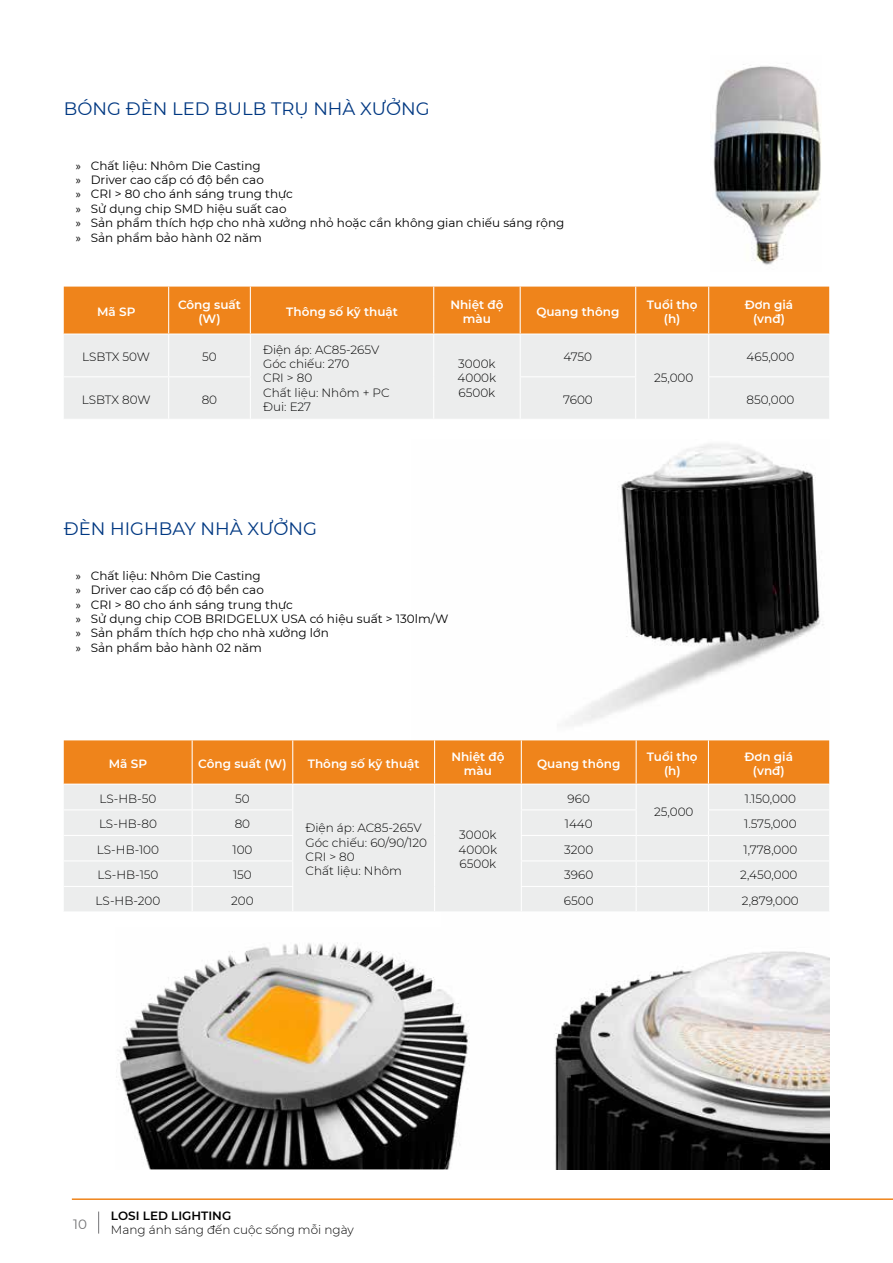
<style>
.page{position:relative;width:893px;height:1263px;background:#fff}
.page>*{position:absolute;margin:0;border:0;box-sizing:border-box;transform-origin:0 0}
.t1{font:18px "Montserrat";color:#003882}
.t2{font:13.5px "Montserrat";color:#757577}
.t3{font:12px/14.4px "Montserrat";color:#000}
.t4{font:300 12px/14.4px "Montserrat";color:#000}
.t5{font:600 12px/14.4px "Montserrat";color:#fff;text-align:center}
.t6{font:600 12px "Montserrat";color:#000}
.s1{font-family:"Myriad Pro"}
</style>
<div class="page">
<hr style="left:72px;top:1198px;width:821px;height:2px;background:#ef841b">
<svg style="left:98px;top:1211px;width:1px;height:22px"></svg>
<img style="left:554px;top:951px;width:275px;height:218px">
<img style="left:116px;top:942px;width:354px;height:227px">
<img style="left:713px;top:64px;width:108px;height:201px">
<img style="left:566px;top:444px;width:258px;height:280px">
<svg style="left:64px;top:740px;width:765px;height:171px;background:#edd3b8"></svg>
<hr style="left:64px;top:784px;width:128px;height:1px;background:#fff">
<hr style="left:192px;top:784px;width:101px;height:1px;background:#fff">
<hr style="left:293px;top:784px;width:142px;height:1px;background:#fff">
<hr style="left:435px;top:784px;width:86px;height:1px;background:#fff">
<hr style="left:521px;top:784px;width:115px;height:1px;background:#fff">
<hr style="left:636px;top:784px;width:72px;height:1px;background:#fff">
<hr style="left:708px;top:784px;width:121px;height:1px;background:#fff">
<div style="left:64px;top:287px;width:765px;height:46px;background:#ef841b"></div>
<div style="left:64px;top:335px;width:765px;height:84px;background:#eceded"></div>
<hr style="left:64px;top:376px;width:105px;height:1px;background:#fff">
<hr style="left:169px;top:376px;width:82px;height:1px;background:#fff">
<hr style="left:520px;top:376px;width:116px;height:1px;background:#fff">
<hr style="left:708px;top:376px;width:121px;height:1px;background:#fff">
<hr style="left:168px;top:287px;width:1px;height:46px;background:#fff">
<hr style="left:250px;top:287px;width:1px;height:46px;background:#fff">
<hr style="left:433px;top:287px;width:1px;height:46px;background:#fff">
<hr style="left:520px;top:287px;width:1px;height:46px;background:#fff">
<hr style="left:635px;top:287px;width:1px;height:46px;background:#fff">
<hr style="left:708px;top:287px;width:1px;height:46px;background:#fff">
<hr style="left:168px;top:335px;width:1px;height:41px;background:#fff">
<hr style="left:168px;top:377px;width:1px;height:42px;background:#fff">
<hr style="left:250px;top:335px;width:1px;height:41px;background:#fff">
<hr style="left:250px;top:377px;width:1px;height:42px;background:#fff">
<hr style="left:433px;top:335px;width:1px;height:42px;background:#fff">
<hr style="left:520px;top:335px;width:1px;height:41px;background:#fff">
<hr style="left:433px;top:377px;width:1px;height:42px;background:#fff">
<hr style="left:520px;top:377px;width:1px;height:42px;background:#fff">
<hr style="left:635px;top:335px;width:1px;height:41px;background:#fff">
<hr style="left:708px;top:335px;width:1px;height:41px;background:#fff">
<hr style="left:635px;top:377px;width:1px;height:42px;background:#fff">
<hr style="left:708px;top:377px;width:1px;height:42px;background:#fff">
<h1 class="t1" style="left:64px;top:96px;width:368px">BÓNG ĐÈN LED BULB TRỤ NHÀ XƯỞNG</h1>
<p class="t3" style="left:76px;top:158px;width:490px"><span class="s1">»</span> Chất liệu: Nhôm Die Casting<br><span class="s1">»</span> Driver cao cấp có độ bền cao<br><span class="s1">»</span> CRI &gt; 80 cho ánh sáng trung thực<br><span class="s1">»</span> Sử dụng chip SMD hiệu suất cao<br><span class="s1">»</span> Sản phẩm thích hợp cho nhà xưởng nhỏ hoặc cần không gian chiếu sáng rộng <span class="s1">»</span> Sản phẩm bảo hành 02 năm</p>
<p class="t5" style="left:97px;top:304px;width:40px">Mã SP</p>
<p class="t5" style="left:178px;top:297px;width:64px">Công suất (W)</p>
<p class="t5" style="left:286px;top:304px;width:113px">Thông số kỹ thuật</p>
<p class="t5" style="left:450px;top:297px;width:55px">Nhiệt độ màu</p>
<p class="t5" style="left:536px;top:304px;width:85px">Quang thông</p>
<p class="t5" style="left:647px;top:297px;width:52px">Tuổi thọ (h)</p>
<p class="t5" style="left:745px;top:297px;width:50px">Đơn giá (vnđ)</p>
<p class="t4" style="left:82px;top:349px;width:69px">LSBTX 50W</p>
<p class="t4" style="left:202px;top:349px;width:16px">50</p>
<p class="t4" style="left:263px;top:342px;width:128px">Điện áp: AC85-265V<br>Góc chiếu: 270<br>CRI &gt; 80<br>Chất liệu: Nhôm + PC<br>Đui: E27</p>
<p class="t4" style="left:564px;top:349px;width:30px">4750</p>
<p class="t4" style="left:747px;top:349px;width:49px">465,000</p>
<p class="t4" style="left:458px;top:356px;width:40px;text-align:justify">3000k 4000k 6500k</p>
<p class="t4" style="left:654px;top:371px;width:41px">25,000</p>
<p class="t4" style="left:82px;top:392px;width:70px">LSBTX 80W</p>
<p class="t4" style="left:202px;top:392px;width:17px">80</p>
<p class="t4" style="left:563px;top:392px;width:31px">7600</p>
<p class="t4" style="left:746px;top:392px;width:49px">850,000</p>
<h1 class="t1" style="left:64px;top:516px;width:255px">ĐÈN HIGHBAY NHÀ XƯỞNG</h1>
<p class="t3" style="left:76px;top:568px;width:374px"><span class="s1">»</span> Chất liệu: Nhôm Die Casting<br><span class="s1">»</span> Driver cao cấp có độ bền cao<br><span class="s1">»</span> CRI &gt; 80 cho ánh sáng trung thực<br><span class="s1">»</span> Sử dụng chip COB BRIDGELUX USA có hiệu suất &gt; 130lm/W <span class="s1">»</span> Sản phẩm thích hợp cho nhà xưởng lớn<br><span class="s1">»</span> Sản phẩm bảo hành 02 năm</p>
<p class="t5" style="left:109px;top:756px;width:40px">Mã SP</p>
<p class="t5" style="left:198px;top:756px;width:90px">Công suất (W)</p>
<p class="t5" style="left:308px;top:756px;width:113px">Thông số kỹ thuật</p>
<p class="t5" style="left:451px;top:749px;width:55px">Nhiệt độ màu</p>
<p class="t5" style="left:537px;top:756px;width:85px">Quang thông</p>
<p class="t5" style="left:647px;top:749px;width:52px">Tuổi thọ (h)</p>
<p class="t5" style="left:745px;top:749px;width:50px">Đơn giá (vnđ)</p>
<p class="t4" style="left:99px;top:791px;width:58px">LS-HB-50</p>
<p class="t4" style="left:235px;top:791px;width:16px">50</p>
<p class="t4" style="left:305px;top:820px;width:123px">Điện áp: AC85-265V<br>Góc chiếu: 60/90/120<br>CRI &gt; 80<br>Chất liệu: Nhôm</p>
<p class="t4" style="left:459px;top:828px;width:40px;text-align:justify">3000k 4000k 6500k</p>
<p class="t4" style="left:568px;top:791px;width:24px">960</p>
<p class="t4" style="left:745px;top:791px;width:53px">1.150,000</p>
<p class="t4" style="left:654px;top:804px;width:41px">25,000</p>
<p class="t4" style="left:99px;top:817px;width:59px">LS-HB-80</p>
<p class="t4" style="left:235px;top:817px;width:17px">80</p>
<p class="t4" style="left:565px;top:817px;width:29px">1440</p>
<p class="t4" style="left:744px;top:817px;width:54px">1.575,000</p>
<p class="t4" style="left:97px;top:842px;width:64px">LS-HB-100</p>
<p class="t4" style="left:232px;top:842px;width:22px">100</p>
<p class="t4" style="left:564px;top:842px;width:31px">3200</p>
<p class="t4" style="left:743px;top:842px;width:55px">1,778,000</p>
<p class="t4" style="left:97px;top:868px;width:63px">LS-HB-150</p>
<p class="t4" style="left:233px;top:868px;width:20px">150</p>
<p class="t4" style="left:564px;top:868px;width:31px">3960</p>
<p class="t4" style="left:740px;top:868px;width:59px">2,450,000</p>
<p class="t4" style="left:96px;top:893px;width:66px">LS-HB-200</p>
<p class="t4" style="left:231px;top:893px;width:24px">200</p>
<p class="t4" style="left:564px;top:893px;width:31px">6500</p>
<p class="t4" style="left:742px;top:893px;width:58px">2,879,000</p>
<p class="t2" style="left:73px;top:1215px;width:15px">10</p>
<p class="t6" style="left:111px;top:1207px;width:122px">LOSI LED LIGHTING</p>
<p class="t4" style="left:111px;top:1222px;width:244px">Mang ánh sáng đến cuộc sống mỗi ngày</p>
</div>
